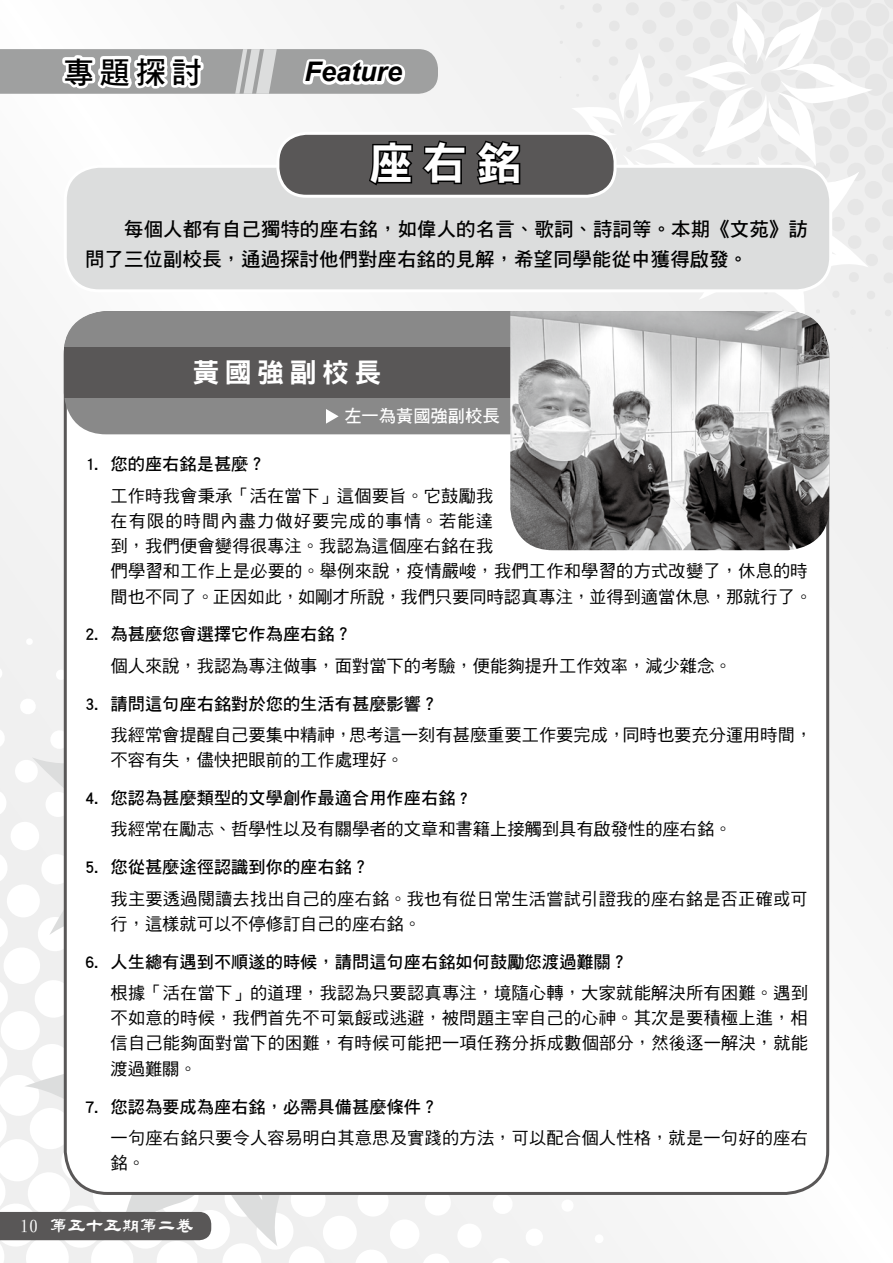
<style>
.page{position:relative;width:893px;height:1263px;background:#f6f6f6}
.page>*{position:absolute;margin:0;border:0;box-sizing:border-box;transform-origin:0 0}
.t1{font:45px "DF Hei Std W9";color:#fff}
.t2{font:30px "DF Hei Std W7";color:#000}
.t3{font:italic 700 27px "Arial";color:#000}
.t4{font:27px "DF Hei Std W9";letter-spacing:.2em;color:#fff}
.t5{font:19.5px/30px "DF Hei Std W7";color:#000}
.t6{font:17.25px/25.2px "DF Hei Std W5";letter-spacing:.01em;color:#000}
.t7{font:17.25px "DF Hei Std W7";color:#000}
.t8{font:17.25px "DF Hei Std W7";color:#fff}
.t9{font:15.45px "winman tun 10002";color:#fff;scale:1.16 1}
</style>
<div class="page">
<svg style="left:560px;top:0;width:333px;height:349px"></svg>
<svg style="left:562px;top:3px;width:311px;height:319px"></svg>
<svg style="left:32px;top:656px;width:32px;height:288px"></svg>
<svg style="left:24px;top:944px;width:256px;height:302px"></svg>
<div style="left:65px;top:166px;width:766px;height:125px;background:#dcdddd;border-radius:34px"></div>
<div style="left:64px;top:165px;width:768px;height:127px;border:3px solid #fff;border-radius:34px"></div>
<div style="left:65px;top:312px;width:763px;height:881px;background:#fff;border-radius:43px"></div>
<div style="left:64px;top:311px;width:446px;height:123px;background:#898989"></div>
<div style="left:64px;top:347px;width:492px;height:51px;background:#595757"></div>
<svg style="left:326px;top:409px;width:13px;height:15px"></svg>
<img style="left:510px;top:311px;width:319px;height:239px">
<div style="left:278px;top:133px;width:337px;height:63px;background:#595757;border-radius:28px"></div>
<div style="left:276px;top:132px;width:341px;height:66px;border:3px solid #fff;border-radius:28px"></div>
<svg style="left:369px;top:141px;width:44px;height:45px"></svg>
<svg style="left:422px;top:140px;width:44px;height:45px"></svg>
<svg style="left:476px;top:140px;width:45px;height:45px"></svg>
<svg style="left:0;top:49px;width:438px;height:45px"></svg>
<div style="left:0;top:1212px;width:211px;height:28px;background:#595757"></div>
<h2 class="t2" style="left:64px;top:56px;width:140px">專題探討</h2>
<h3 class="t3" style="left:305px;top:54px;width:99px">Feature</h3>
<h1 class="t1" style="left:368px;top:139px;width:155px">座右銘</h1>
<p class="t5" style="left:85px;top:213px;width:724px">　　每個人都有自己獨特的座右銘，如偉人的名言、歌詞、詩詞等。本期《文苑》訪問了三位副校長，通過探討他們對座右銘的見解，希望同學能從中獲得啟發。</p>
<h3 class="t4" style="left:193px;top:358px;width:190px">黃國強副校長</h3>
<p class="t8" style="left:344px;top:406px;width:157px">左一為黃國強副校長</p>
<p class="t7" style="left:85px;top:455px;width:182px">1. 您的座右銘是甚麼？</p>
<p class="t6" style="left:111px;top:483px;width:703px">工作時我會秉承「活在當下」這個要旨。它鼓勵我<br>在有限的時間內盡力做好要完成的事情。若能達<br>到，我們便會變得很專注。我認為這個座右銘在我<br>們學習和工作上是必要的。舉例來說，疫情嚴峻，我們工作和學習的方式改變了，休息的時間也不同了。正因如此，如剛才所說，我們只要同時認真專注，並得到適當休息，那就行了。</p>
<p class="t7" style="left:85px;top:625px;width:269px">2. 為甚麼您會選擇它作為座右銘？</p>
<p class="t6" style="left:111px;top:653px;width:623px">個人來說，我認為專注做事，面對當下的考驗，便能夠提升工作效率，減少雜念。</p>
<p class="t7" style="left:85px;top:694px;width:355px">3. 請問這句座右銘對於您的生活有甚麼影響？</p>
<p class="t6" style="left:111px;top:722px;width:703px">我經常會提醒自己要集中精神，思考這一刻有甚麼重要工作要完成，同時也要充分運用時間，不容有失，儘快把眼前的工作處理好。</p>
<p class="t7" style="left:85px;top:789px;width:384px">4. 您認為甚麼類型的文學創作最適合用作座右銘 ?</p>
<p class="t6" style="left:111px;top:816px;width:623px">我經常在勵志、哲學性以及有關學者的文章和書籍上接觸到具有啟發性的座右銘。</p>
<p class="t7" style="left:85px;top:858px;width:286px">5. 您從甚麼途徑認識到你的座右銘？</p>
<p class="t6" style="left:111px;top:885px;width:699px">我主要透過閱讀去找出自己的座右銘。我也有從日常生活嘗試引證我的座右銘是否正確或可行，這樣就可以不停修訂自己的座右銘。</p>
<p class="t7" style="left:85px;top:952px;width:545px">6. 人生總有遇到不順遂的時候，請問這句座右銘如何鼓勵您渡過難關？</p>
<p class="t6" style="left:111px;top:980px;width:699px;text-align:justify">根據「活在當下」的道理，我認為只要認真專注，境隨心轉，大家就能解決所有困難。遇到不如意的時候，我們首先不可氣餒或逃避，被問題主宰自己的心神。其次是要積極上進，相信自己能夠面對當下的困難，有時候可能把一項任務分拆成數個部分，然後逐一解決，就能渡過難關。</p>
<p class="t7" style="left:85px;top:1097px;width:355px">7. 您認為要成為座右銘，必需具備甚麼條件？</p>
<p class="t6" style="left:111px;top:1125px;width:699px">一句座右銘只要令人容易明白其意思及實踐的方法，可以配合個人性格，就是一句好的座右銘。</p>
<p class="t9" style="left:20px;top:1218px;width:151px">10 第五十五期第二卷</p>
</div>
